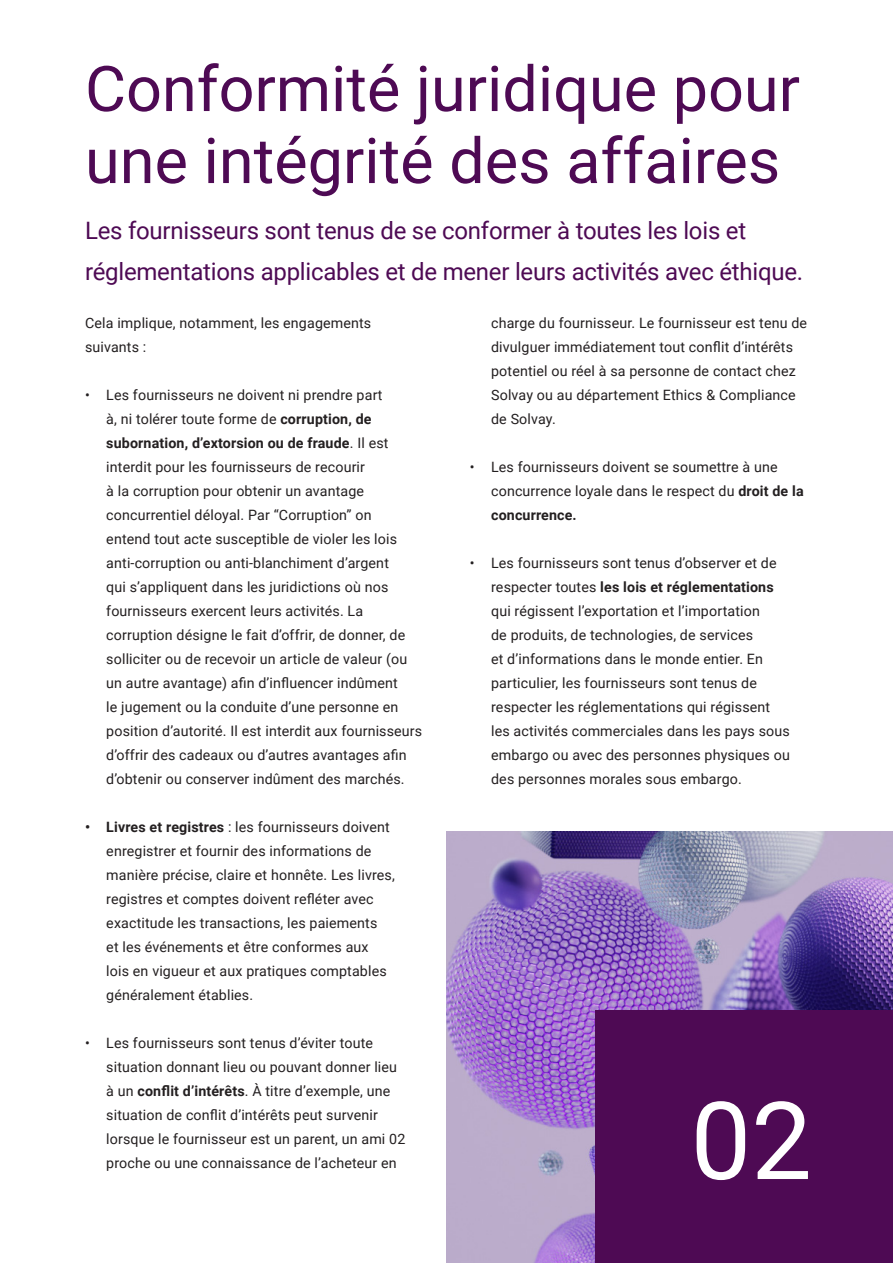
<style>
.page{position:relative;width:893px;height:1263px;background:#fff}
.page>*{position:absolute;margin:0;border:0;box-sizing:border-box;transform-origin:0 0}
.t1{font:63px/72px "Roboto";color:#4e0a54}
.t2{font:24px/40.5px "Roboto";letter-spacing:-.01em;color:#4e0a54}
.t3{font:14.25px/24px "Roboto";letter-spacing:.01em;color:#231f20}
.s1{font-weight:700}
</style>
<div class="page">
<img style="left:446px;top:832px;width:447px;height:431px">
<div style="left:595px;top:1010px;width:298px;height:253px;background:#4e0a54"></div>
<svg style="left:697px;top:1101px;width:111px;height:79px"></svg>
<p class="t1" style="left:85px;top:50px;width:716px">Conformité juridique pour une intégrité des affaires</p>
<p class="t2" style="left:85px;top:210px;width:720px">Les fournisseurs sont tenus de se conformer à toutes les lois et réglementations applicables et de mener leurs activités avec éthique.</p>
<p class="t3" style="left:85px;top:310px;width:288px">Cela implique, notamment, les engagements suivants :</p>
<p class="t3" style="left:106px;top:382px;width:317px;text-indent:-21px">• Les fournisseurs ne doivent ni prendre part<br>à, ni tolérer toute forme de <span class="s1">corruption, de subornation, d’extorsion ou de fraude</span>. Il est interdit pour les fournisseurs de recourir<br>à la corruption pour obtenir un avantage concurrentiel déloyal. Par “Corruption” on<br>entend tout acte susceptible de violer les lois anti-corruption ou anti-blanchiment d’argent<br>qui s’appliquent dans les juridictions où nos fournisseurs exercent leurs activités. La corruption désigne le fait d’offrir, de donner, de solliciter ou de recevoir un article de valeur (ou un autre avantage) afin d’influencer indûment<br>le jugement ou la conduite d’une personne en position d’autorité. Il est interdit aux fournisseurs d’offrir des cadeaux ou d’autres avantages afin d’obtenir ou conserver indûment des marchés.</p>
<p class="t3" style="left:106px;top:814px;width:290px;text-indent:-21px"><span class="s1">• Livres et registres</span> : les fournisseurs doivent enregistrer et fournir des informations de manière précise, claire et honnête. Les livres, registres et comptes doivent refléter avec exactitude les transactions, les paiements<br>et les événements et être conformes aux lois en vigueur et aux pratiques comptables généralement établies.</p>
<p class="t3" style="left:106px;top:1030px;width:301px;text-indent:-21px">• Les fournisseurs sont tenus d’éviter toute situation donnant lieu ou pouvant donner lieu à un <span class="s1">conflit d’intérêts</span>. À titre d’exemple, une situation de conflit d’intérêts peut survenir lorsque le fournisseur est un parent, un ami 02 proche ou une connaissance de l’acheteur en</p>
<p class="t3" style="left:491px;top:310px;width:317px">charge du fournisseur. Le fournisseur est tenu de divulguer immédiatement tout conflit d’intérêts potentiel ou réel à sa personne de contact chez Solvay ou au département Ethics &amp; Compliance de Solvay.</p>
<p class="t3" style="left:491px;top:454px;width:314px;text-indent:-21px">• Les fournisseurs doivent se soumettre à une concurrence loyale dans le respect du <span class="s1">droit de la concurrence.</span></p>
<p class="t3" style="left:491px;top:550px;width:300px;text-indent:-21px">• Les fournisseurs sont tenus d’observer et de respecter toutes <span class="s1">les lois et réglementations </span>qui régissent l’exportation et l’importation<br>de produits, de technologies, de services<br>et d’informations dans le monde entier. En particulier, les fournisseurs sont tenus de respecter les réglementations qui régissent les activités commerciales dans les pays sous embargo ou avec des personnes physiques ou des personnes morales sous embargo.</p>
</div>
